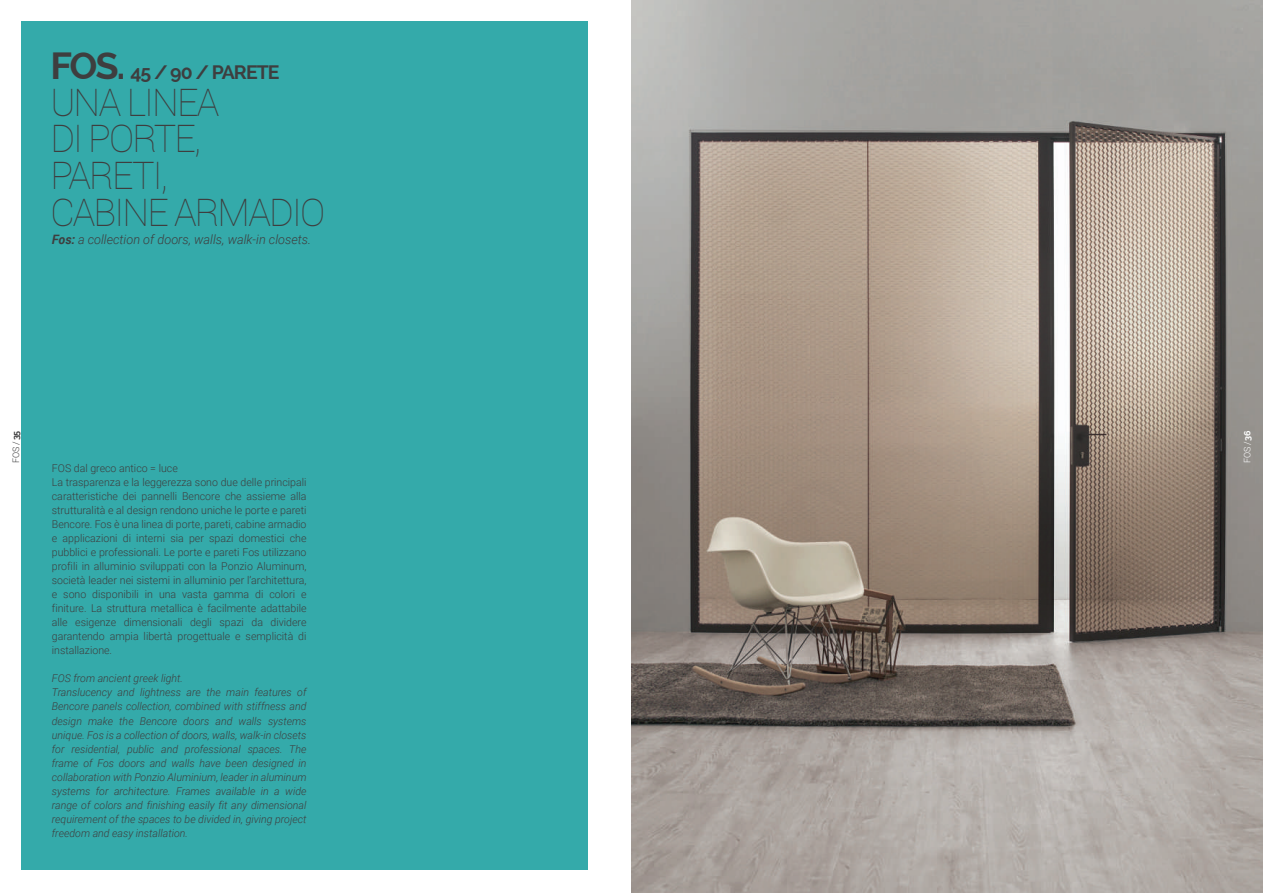
<style>
.page{position:relative;width:1263px;height:893px;background:#fff}
.page>*{position:absolute;margin:0;border:0;box-sizing:border-box;transform-origin:0 0}
.t1{font:100 37.8px/36.8px "Roboto";letter-spacing:-.05em;color:#3e3e3f}
.t2{font:700 19.5px "Raleway";letter-spacing:-.05em;color:#3e3e3f}
.t3{font:italic 300 12.9px "Roboto";color:#3e3e3f}
.t4{font:300 10.8px/14.1px "Roboto";color:#3e3e3f}
.t5{font:italic 300 10.8px/14.1px "Roboto";color:#3e3e3f}
.t6{font:300 9px "Roboto";color:#3e3e3f}
.t7{font:300 9px "Roboto";color:#fff}
.s1{font-size:37.8px}
.s2{font-weight:700}
.s3{font-family:"Raleway";font-weight:700}
</style>
<div class="page">
<img style="left:631px;top:0;width:632px;height:893px">
<div style="left:21px;top:21px;width:567px;height:848px;background:#34aaaa"></div>
<h2 class="t2" style="left:50px;top:61px;width:231px"><span class="s1">FOS.</span> 45 / 90 / PARETE</h2>
<h1 class="t1" style="left:50px;top:83px;width:276px">UNA LINEA<br>DI PORTE,<br>PARETI,<br>CABINE ARMADIO</h1>
<p class="t3" style="left:52px;top:230px;width:261px"><span class="s2">Fos:</span> a collection of doors, walls, walk-in closets.</p>
<p class="t6" style="left:10px;top:463px;width:34px;rotate:-90deg">FOS / <span class="s3">35</span></p>
<p class="t7" style="left:1241px;top:463px;width:34px;rotate:-90deg">FOS / <span class="s3">36</span></p>
<p class="t4" style="left:52px;top:460px;width:256px">FOS dal greco antico = luce<br>La trasparenza e la leggerezza sono due delle principali caratteristiche dei pannelli Bencore che assieme alla strutturalità e al design rendono uniche le porte e pareti Bencore. Fos è una linea di porte, pareti, cabine armadio e applicazioni di interni sia per spazi domestici che pubblici e professionali. Le porte e pareti Fos utilizzano profili in alluminio sviluppati con la Ponzio Aluminum, società leader nei sistemi in alluminio per l’architettura, e sono disponibili in una vasta gamma di colori e finiture. La struttura metallica è facilmente adattabile alle esigenze dimensionali degli spazi da dividere garantendo ampia libertà progettuale e semplicità di installazione.</p>
<p class="t5" style="left:52px;top:671px;width:256px">FOS from ancient greek light.<br>Translucency and lightness are the main features of Bencore panels collection, combined with stiffness and design make the Bencore doors and walls systems unique. Fos is a collection of doors, walls, walk-in closets for residential, public and professional spaces. The frame of Fos doors and walls have been designed in collaboration with Ponzio Aluminium, leader in aluminum systems for architecture. Frames available in a wide range of colors and finishing easily fit any dimensional requirement of the spaces to be divided in, giving project freedom and easy installation.</p>
</div>
